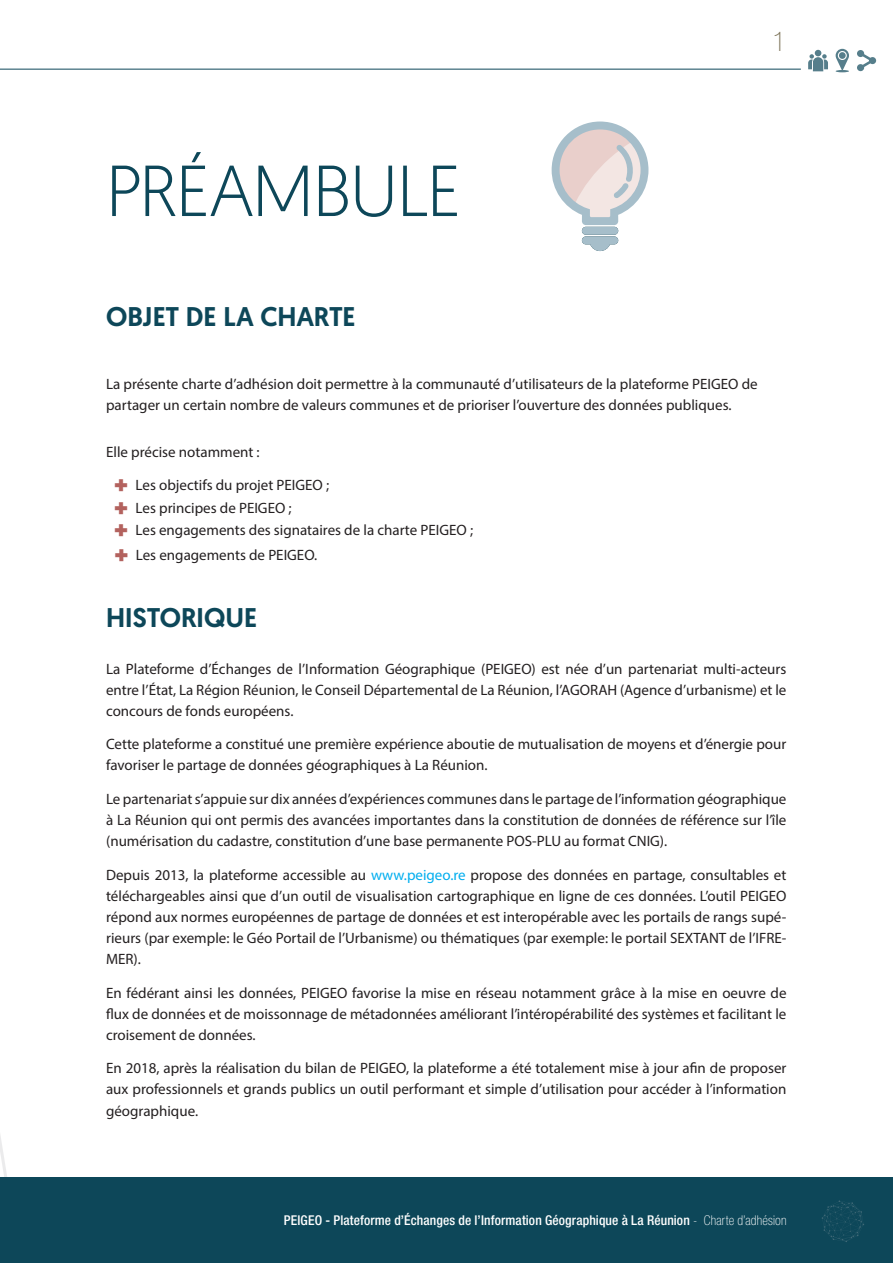
<style>
.page{position:relative;width:893px;height:1263px;background:#fff}
.page>*{position:absolute;margin:0;border:0;box-sizing:border-box;transform-origin:0 0}
.t1{font:300 72px "Geomanist";letter-spacing:-.015em;color:#0d4759}
.t2{font:500 27px "Geomanist";color:#0d4759}
.t3{font:100 condensed 27px "Helvetica Neue LT Std";color:#81785e}
.t4{font:15px/21px "Myriad Pro";color:#231f20;text-align:justify}
.t5{font:500 condensed 13.5px "Helvetica Neue LT Std";letter-spacing:.01em;color:#fff}
.s1{color:#00aeef}
.s2{font-weight:100}
</style>
<div class="page">
<hr style="left:0;top:69px;width:801px;height:1px;background:#0d4759">
<svg style="left:808px;top:50px;width:20px;height:21px"></svg>
<svg style="left:857px;top:50px;width:19px;height:21px"></svg>
<svg style="left:836px;top:49px;width:13px;height:23px"></svg>
<svg style="left:839px;top:52px;width:7px;height:7px"></svg>
<svg style="left:0;top:1135px;width:39px;height:43px"></svg>
<div style="left:0;top:1178px;width:893px;height:85px;background:#0d4759"></div>
<svg style="left:822px;top:1200px;width:42px;height:42px"></svg>
<svg style="left:552px;top:122px;width:96px;height:103px"></svg>
<div style="left:582px;top:227px;width:36px;height:8px;background:#a6beca;border-radius:4px"></div>
<svg style="left:582px;top:236px;width:36px;height:15px"></svg>
<h2 class="t3" style="left:773px;top:26px;width:14px">1</h2>
<h1 class="t1" style="left:106px;top:145px;width:346px">PRÉAM BULE</h1>
<h2 class="t2" style="left:106px;top:298px;width:171px">OBJET DE LA CHARTE</h2>
<p class="t4" style="left:106px;top:373px;width:653px">La présente charte d’adhésion doit permettre à la communauté d’utilisateurs de la plateforme PEIGEO de partager un certain nombre de valeurs communes et de prioriser l’ouverture des données publiques.</p>
<p class="t4" style="left:106px;top:441px;width:155px">Elle précise notamment :</p>
<p class="t4" style="left:136px;top:474px;width:339px;line-height:22.2px;text-align:left">Les objectifs du projet PEIGEO ;<br>Les principes de PEIGEO ;<br>Les engagements des signataires de la charte PEIGEO ;</p>
<p class="t4" style="left:136px;top:544px;width:183px">les engagements de PEIGEO.</p>
<h2 class="t2" style="left:106px;top:600px;width:153px">HISTORIQUE</h2>
<p class="t4" style="left:106px;top:658px;width:682px">La Plateforme d’Échanges de l’Information Géographique (PEIGEO) est née d’un partenariat multi-acteurs entre l’État, La Région Réunion, le Conseil Départemental de La Réunion, l’AGORAH (Agence d’urbanisme) et le concours de fonds européens.</p>
<p class="t4" style="left:106px;top:734px;width:682px">Cette plateforme a constitué une première expérience aboutie de mutualisation de moyens et d’énergie pour favoriser le partage de données géographiques à La Réunion.</p>
<p class="t4" style="left:106px;top:788px;width:682px">Le partenariat s’appuie sur dix années d’expériences communes dans le partage de l’information géographique à La Réunion qui ont permis des avancées importantes dans la constitution de données de référence sur l’île (numérisation du cadastre, constitution d’une base permanente POS-PLU au format CNIG).</p>
<p class="t4" style="left:106px;top:864px;width:682px">Depuis 2013, la plateforme accessible au <span class="s1">www.peigeo.re</span> propose des données en partage, consultables et téléchargeables ainsi que d’un outil de visualisation cartographique en ligne de ces données. L’outil PEIGEO répond aux normes européennes de partage de données et est interopérable avec les portails de rangs supé&shy;rieurs (par exemple: le Géo Portail de l’Urbanisme) ou thématiques (par exemple: le portail SEXTANT de l’IFRE-MER).</p>
<p class="t4" style="left:106px;top:982px;width:682px">En fédérant ainsi les données, PEIGEO favorise la mise en réseau notamment grâce à la mise en oeuvre de flux de données et de moissonnage de métadonnées améliorant l’intéropérabilité des systèmes et facilitant le croisement de données.</p>
<p class="t4" style="left:106px;top:1058px;width:682px">En 2018, après la réalisation du bilan de PEIGEO, la plateforme a été totalement mise à jour afin de proposer aux professionnels et grands publics un outil performant et simple d’utilisation pour accéder à l’information géographique.</p>
<p class="t5" style="left:284px;top:1212px;width:504px">PEIGEO - Plateforme d’Échanges de l’Information Géographique à La Réunion <span class="s2">- Charte d’adhésion</span></p>
</div>
